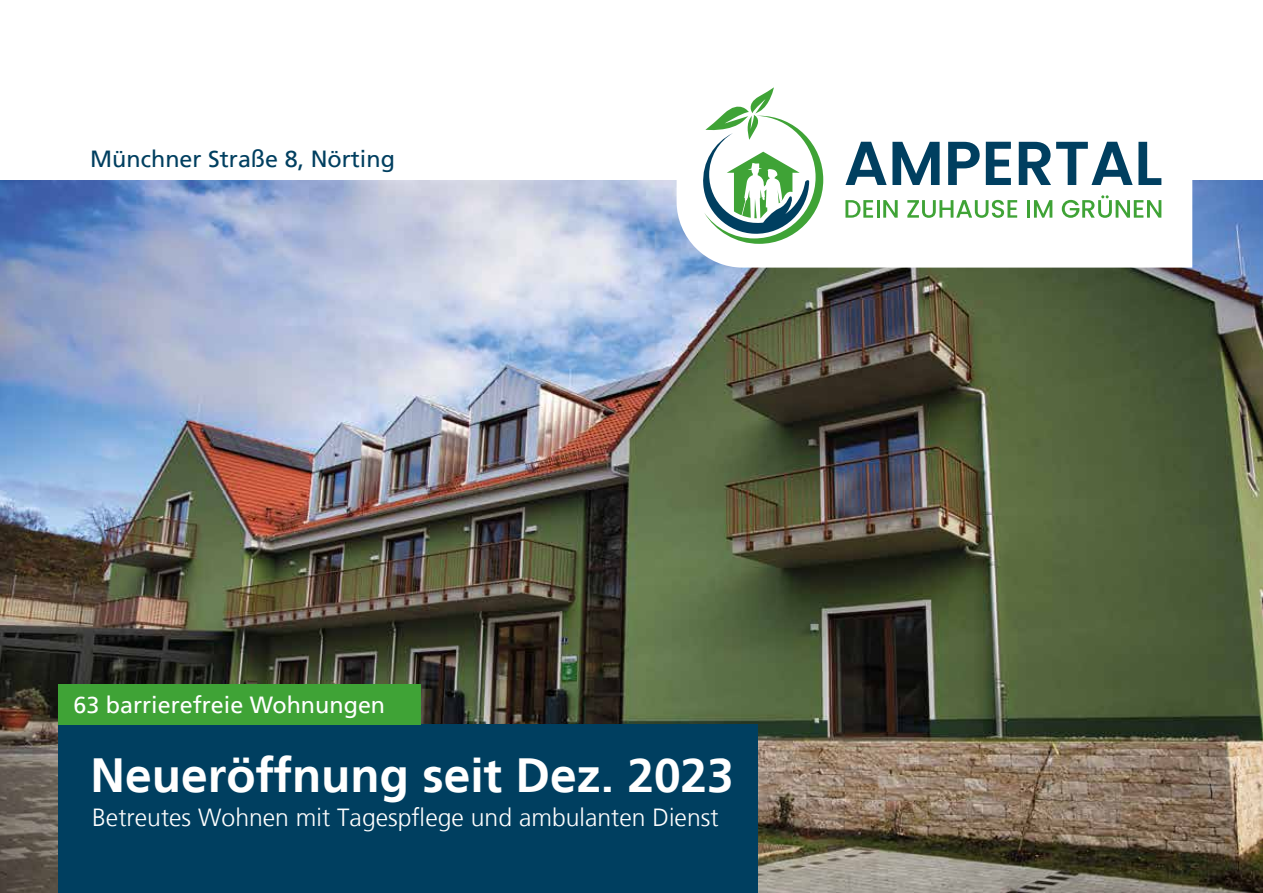
<style>
.page{position:relative;width:1263px;height:893px;background:#fff}
.page>*{position:absolute;margin:0;border:0;box-sizing:border-box;transform-origin:0 0}
.t1{font:700 47.85px "Frutiger LT";color:#fff}
.t2{font:300 24.75px "Frutiger LT";color:#fff}
.t3{font:23.4px "Frutiger LT";color:#fff}
.t4{font:23.4px "Frutiger LT";color:#003f60}
</style>
<div class="page">
<img style="left:0;top:181px;width:1263px;height:712px">
<svg style="left:677px;top:141px;width:515px;height:127px"></svg>
<svg style="left:845px;top:142px;width:94px;height:43px"></svg>
<svg style="left:948px;top:142px;width:32px;height:43px"></svg>
<svg style="left:986px;top:142px;width:25px;height:43px"></svg>
<svg style="left:1019px;top:142px;width:142px;height:43px"></svg>
<svg style="left:845px;top:200px;width:53px;height:18px"></svg>
<svg style="left:907px;top:200px;width:110px;height:18px"></svg>
<hr style="left:1027px;top:200px;width:3px;height:18px;background:#3fa336">
<svg style="left:1034px;top:200px;width:18px;height:18px"></svg>
<svg style="left:1062px;top:195px;width:99px;height:23px"></svg>
<svg style="left:702px;top:87px;width:121px;height:157px"></svg>
<div style="left:58px;top:725px;width:699px;height:168px;background:#003f60"></div>
<div style="left:58px;top:684px;width:363px;height:41px;background:#3fa336"></div>
<p class="t4" style="left:90px;top:145px;width:306px">Münchner Straße 8, Nörting</p>
<p class="t3" style="left:73px;top:691px;width:313px">63 barrierefreie Wohnungen</p>
<h1 class="t1" style="left:91px;top:748px;width:645px">Neueröffnung seit Dez. 2023</h1>
<p class="t2" style="left:92px;top:803px;width:628px">Betreutes Wohnen mit Tagespflege und ambulanten Dienst</p>
</div>
